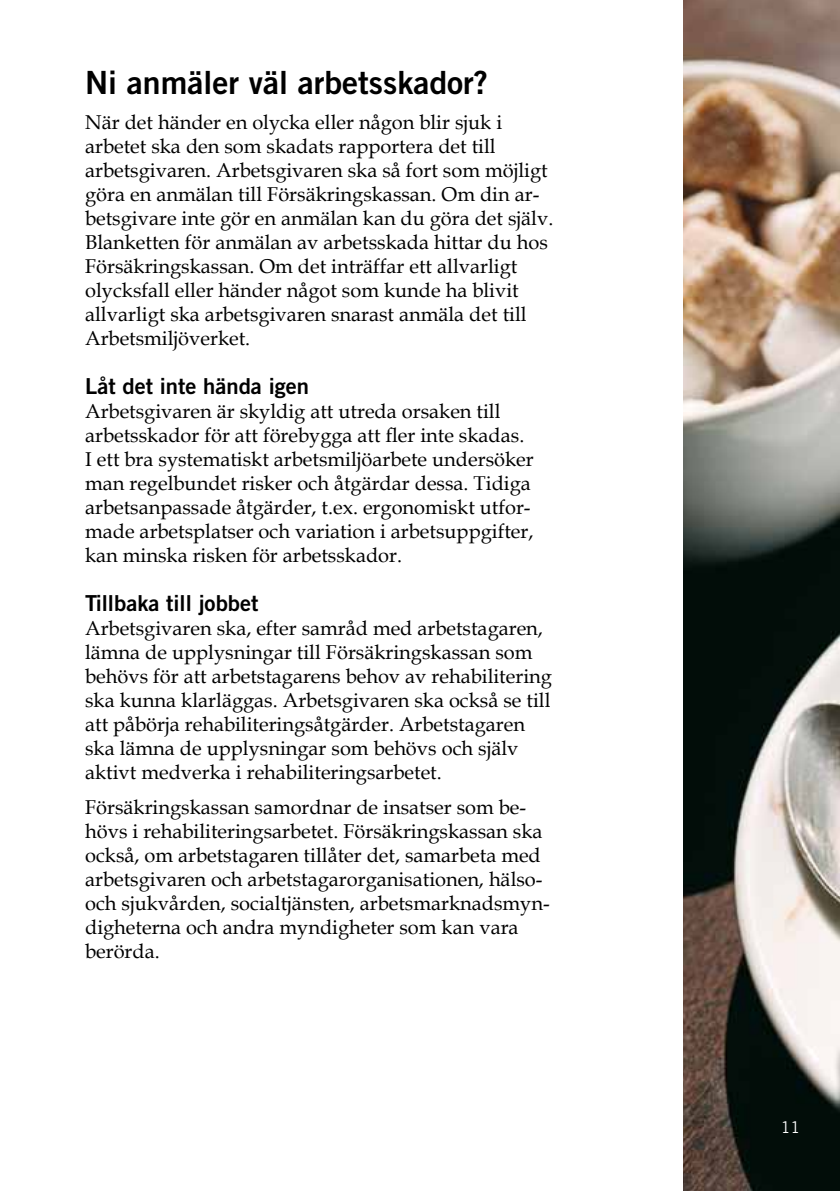
<style>
.page{position:relative;width:840px;height:1191px;background:#fff}
.page>*{position:absolute;margin:0;border:0;box-sizing:border-box;transform-origin:0 0}
.t1{font:32px "Trade Gothic Bold Two";color:#000}
.t2{font:22px "Trade Gothic Bold Two";color:#000}
.t3{font:20px/24px "Book Antiqua";color:#000}
.t4{font:16px "Trade Gothic";color:#fff}
</style>
<div class="page">
<img style="left:683px;top:0;width:156px;height:1191px">
<h1 class="t1" style="left:85px;top:63px;width:404px">Ni anmäler väl arbetsskador?</h1>
<p class="t3" style="left:85px;top:110px;width:469px">När det händer en olycka eller någon blir sjuk i arbetet ska den som skadats rapportera det till arbetsgivaren. Arbetsgivaren ska så fort som möjligt göra en anmälan till Försäkringskassan. Om din ar&shy;betsgivare inte gör en anmälan kan du göra det själv.<br>Blanketten för anmälan av arbetsskada hittar du hos Försäkringskassan. Om det inträffar ett allvarligt olycksfall eller händer något som kunde ha blivit allvarligt ska arbetsgivaren snarast anmäla det till Arbetsmiljöverket.</p>
<p class="t2" style="left:85px;top:372px;width:225px">Låt det inte hända igen</p>
<p class="t3" style="left:85px;top:399px;width:450px">Arbetsgivaren är skyldig att utreda orsaken till arbetsskador för att förebygga att fler inte skadas.<br>I ett bra systematiskt arbetsmiljöarbete undersöker man regelbundet risker och åtgärdar dessa. Tidiga arbetsanpassade åtgärder, t.ex. ergonomiskt utfor&shy;made arbetsplatser och variation i arbetsuppgifter, kan minska risken för arbetsskador.</p>
<p class="t2" style="left:85px;top:589px;width:175px">Tillbaka till jobbet</p>
<p class="t3" style="left:85px;top:615px;width:468px">Arbetsgivaren ska, efter samråd med arbetstagaren, lämna de upplysningar till Försäkringskassan som behövs för att arbetstagarens behov av rehabilitering ska kunna klarläggas. Arbetsgivaren ska också se till att påbörja rehabiliteringsåtgärder. Arbetstagaren ska lämna de upplysningar som behövs och själv aktivt medverka i rehabiliteringsarbetet.</p>
<p class="t3" style="left:85px;top:795px;width:466px">Försäkringskassan samordnar de insatser som be&shy;hövs i rehabiliteringsarbetet. Försäkringskassan ska också, om arbetstagaren tillåter det, samarbeta med arbetsgivaren och arbetstagarorganisationen, hälso&shy;och sjukvården, socialtjänsten, arbetsmarknadsmyn&shy;digheterna och andra myndigheter som kan vara berörda.</p>
<p class="t4" style="left:780px;top:1117px;width:21px">11</p>
</div>
